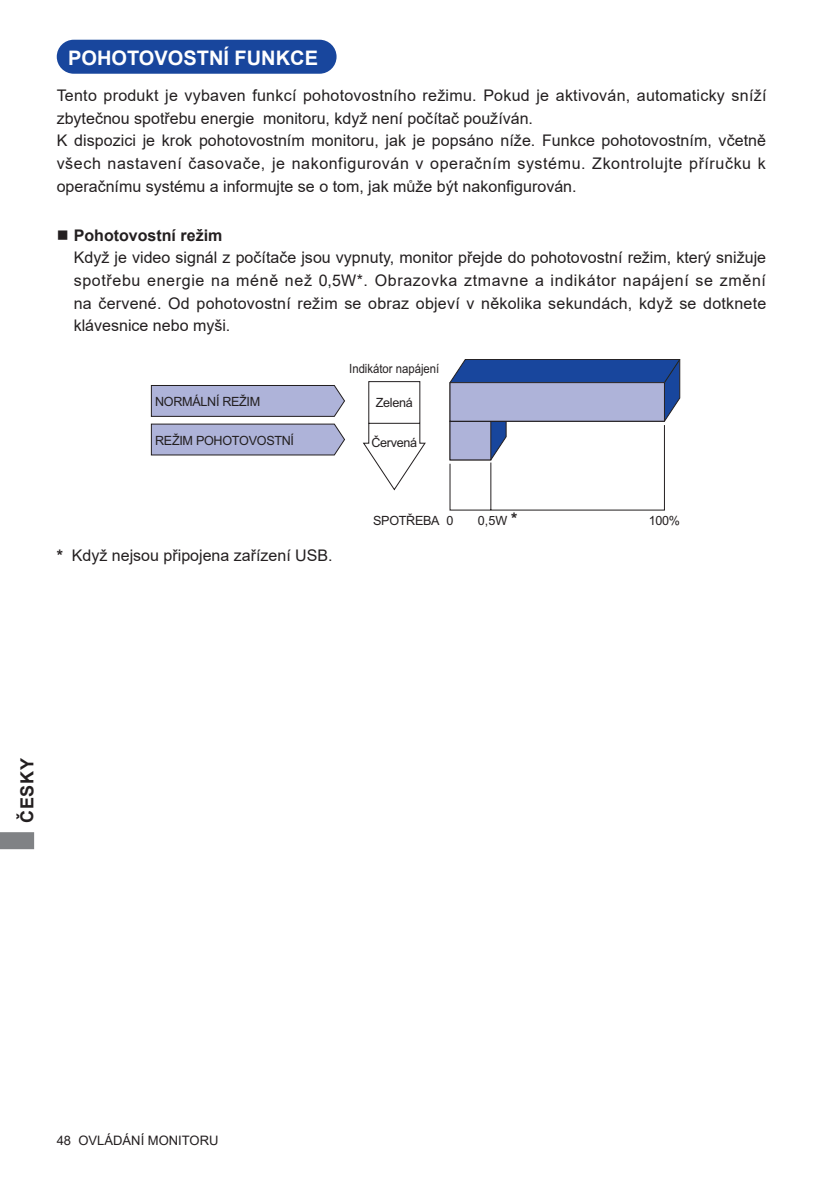
<style>
.page{position:relative;width:840px;height:1191px;background:#fff}
.page>*{position:absolute;margin:0;border:0;box-sizing:border-box;transform-origin:0 0}
.t1{font:700 20px "Arial";color:#fff}
.t2{font:700 18px "Arial";letter-spacing:.035em;color:#231f20}
.t3{font:16px/22.6px "Arial";letter-spacing:.005em;color:#231f20}
.t4{font:700 16px "Arial";color:#231f20}
.t5{font:13px "Arial";color:#231f20}
.t6{font:12.8px "Arial";letter-spacing:-.025em;color:#231f20}
.t7{font:12.8px "Arial";color:#231f20;scale:.89 1}
.s1{font-weight:700}
</style>
<div class="page">
<svg style="left:0;top:832px;width:34px;height:17px"></svg>
<div style="left:58px;top:41px;width:277px;height:32px;background:#18469d;border-radius:16px"></div>
<div style="left:57px;top:40px;width:279px;height:34px;border:2px solid #18469d;border-radius:16px"></div>
<svg style="left:449px;top:359px;width:230px;height:151px"></svg>
<svg style="left:150px;top:381px;width:276px;height:110px"></svg>
<p class="t1" style="left:68px;top:43px;width:251px">POHOTOVOSTNÍ FUNKCE</p>
<p class="t3" style="left:57px;top:84px;width:710px">Tento produkt je vybaven funkcí pohotovostního režimu. Pokud je aktivován, automaticky sníží zbytečnou spotřebu energie monitoru, když není počítač používán.<br>K dispozici je krok pohotovostním monitoru, jak je popsáno níže. Funkce pohotovostním, včetně všech nastavení časovače, je nakonfigurován v operačním systému. Zkontrolujte příručku k operačnímu systému a informujte se o tom, jak může být nakonfigurován.</p>
<p class="t3" style="left:74px;top:223px;width:693px;text-indent:-17px">■ <span class="s1">Pohotovostní režim<br></span>Když je video signál z počítače jsou vypnuty, monitor přejde do pohotovostní režim, který snižuje spotřebu energie na méně než 0,5W*. Obrazovka ztmavne a indikátor napájení se změní na červené. Od pohotovostní režim se obraz objeví v několika sekundách, když se dotknete klávesnice nebo myši.</p>
<p class="t6" style="left:155px;top:393px;width:107px">NORMÁLNÍ REŽIM</p>
<p class="t6" style="left:155px;top:431px;width:140px">REŽIM POHOTOVOSTNÍ</p>
<p class="t7" style="left:349px;top:360px;width:103px">Indikátor napájení</p>
<p class="t6" style="left:375px;top:393px;width:38px">Zelená</p>
<p class="t6" style="left:371px;top:434px;width:47px">Červená</p>
<p class="t3" style="left:57px;top:544px;width:277px"><span class="s1">*</span> Když nejsou připojena zařízení USB.</p>
<p class="t4" style="left:511px;top:507px;width:8px">*</p>
<p class="t6" style="left:373px;top:512px;width:82px">SPOTŘEBA 0</p>
<p class="t6" style="left:477px;top:512px;width:31px">0,5W</p>
<p class="t6" style="left:648px;top:512px;width:33px">100%</p>
<p class="t2" style="left:14px;top:822px;width:66px;rotate:-90deg">ČESKY</p>
<p class="t5" style="left:57px;top:1131px;width:163px">48 OVLÁDÁNÍ MONITORU</p>
</div>
